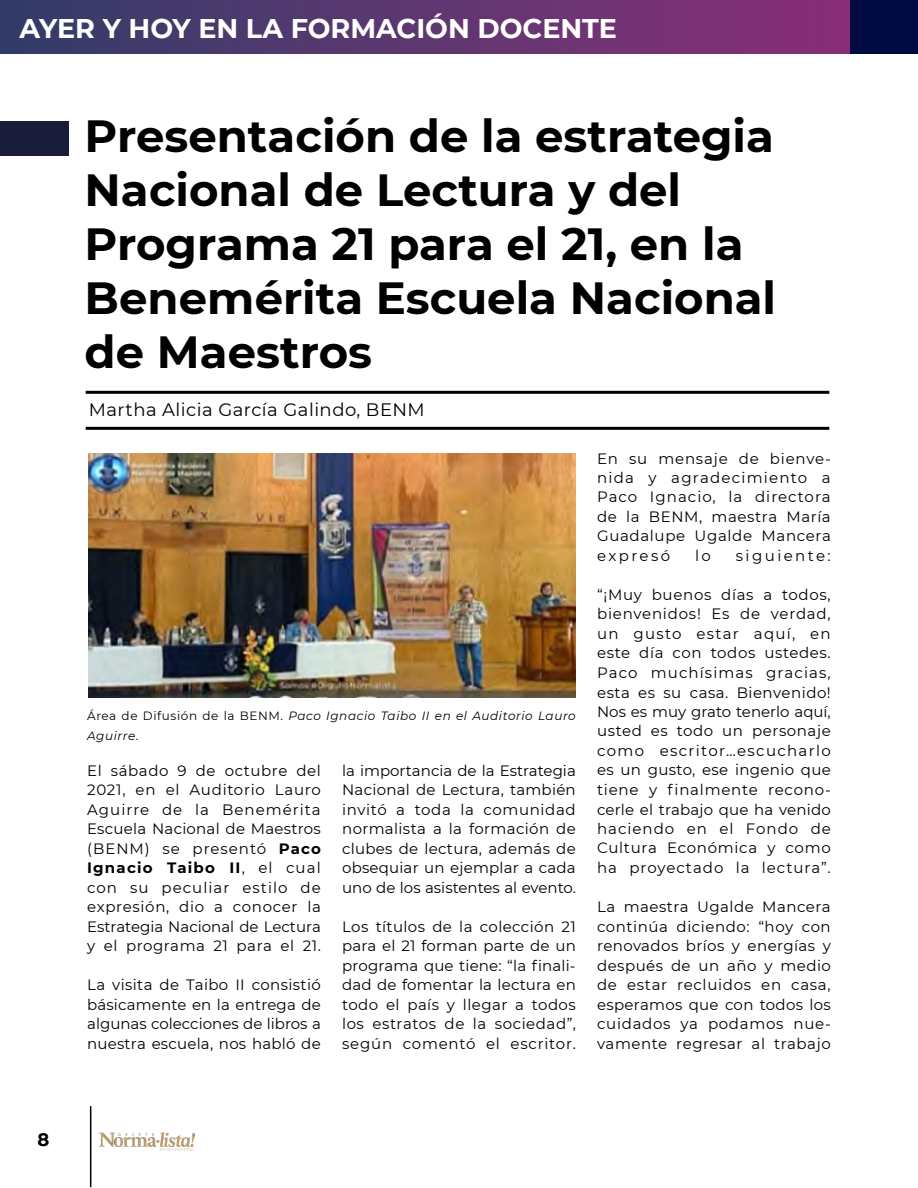
<style>
.page{position:relative;width:918px;height:1188px;background:#fff}
.page>*{position:absolute;margin:0;border:0;box-sizing:border-box;transform-origin:0 0}
.t1{font:700 45px/54px "Montserrat";color:#000}
.t2{font:700 27px "Montserrat";color:#fff}
.t3{font:18px "Montserrat";letter-spacing:.025em;color:#000}
.t4{font:700 18px "Montserrat";color:#000}
.t5{font:15px/19.5px "Montserrat";letter-spacing:.035em;color:#000;text-align:justify}
.t6{font:15px "Montserrat";letter-spacing:.16em;color:#000}
.t7{font:italic 12px/19.5px "Montserrat";letter-spacing:.05em;color:#000}
.s1{font-style:normal}
.s2{font-weight:700}
</style>
<div class="page">
<hr style="left:90px;top:1106px;width:1px;height:81px;background:#000">
<img style="left:100px;top:1132px;width:94px;height:18px">
<div style="left:0;top:0;width:917px;height:54px;background:linear-gradient(to right,#333d69,#902d79)"></div>
<div style="left:851px;top:0;width:67px;height:54px;background:#000a40"></div>
<div style="left:0;top:121px;width:69px;height:35px;background:#1a1d39"></div>
<div style="left:86px;top:391px;width:743px;height:3px;border:2px solid #000"></div>
<div style="left:86px;top:427px;width:743px;height:3px;border:2px solid #000"></div>
<img style="left:89px;top:454px;width:487px;height:244px">
<h2 class="t2" style="left:20px;top:9px;width:599px">AYER Y HOY EN LA FORMACIÓN DOCENTE</h2>
<h1 class="t1" style="left:85px;top:107px;width:693px">Presentación de la estrategia<br>Nacional de Lectura y del<br>Programa 21 para el 21, en la<br>Benemérita Escuela Nacional de Maestros</h1>
<p class="t3" style="left:89px;top:397px;width:337px">Martha Alicia García Galindo, BENM</p>
<p class="t4" style="left:38px;top:1127px;width:13px">8</p>
<p class="t7" style="left:87px;top:706px;width:490px"><span class="s1">Área de Difusión de la BENM.</span> Paco Ignacio Taibo II en el Auditorio Lauro<br>Aguirre.</p>
<p class="t5" style="left:87px;top:760px;width:235px">El sábado 9 de octubre del 2021, en el Auditorio Lauro Aguirre de la Benemérita Escuela Nacional de Maestros (BENM) se presentó <span class="s2">Paco Ignacio Taibo II</span>, el cual con su peculiar estilo de expresión, dio a conocer la Estrategia Nacional de Lectura y el programa 21 para el 21.</p>
<p class="t5" style="left:87px;top:974px;width:235px">La visita de Taibo II consistió básicamente en la entrega de algunas colecciones de libros a nuestra escuela, nos habló de</p>
<p class="t5" style="left:342px;top:760px;width:235px">la importancia de la Estrategia Nacional de Lectura, también invitó a toda la comunidad normalista a la formación de clubes de lectura, además de obsequiar un ejemplar a cada uno de los asistentes al evento.</p>
<p class="t5" style="left:342px;top:916px;width:235px">Los títulos de la colección 21 para el 21 forman parte de un programa que tiene: “la finali&shy;dad de fomentar la lectura en todo el país y llegar a todos los estratos de la sociedad”, según comentó el escritor.</p>
<p class="t5" style="left:597px;top:448px;width:235px">En su mensaje de bienve&shy;nida y agradecimiento a Paco Ignacio, la directora de la BENM, maestra María Guadalupe Ugalde Mancera expresó</p>
<p class="t5" style="left:695px;top:545px;width:17px">lo</p>
<p class="t6" style="left:736px;top:545px;width:96px">siguiente:</p>
<p class="t5" style="left:597px;top:584px;width:235px">“¡Muy buenos días a todos, bienvenidos! Es de verdad, un gusto estar aquí, en este día con todos ustedes.<br>Paco muchísimas gracias, esta es su casa. Bienvenido!<br>Nos es muy grato tenerlo aquí, usted es todo un personaje como escritor…escucharlo es un gusto, ese ingenio que tiene y finalmente recono&shy;cerle el trabajo que ha venido haciendo en el Fondo de Cultura Económica y como ha proyectado la lectura”.</p>
<p class="t5" style="left:597px;top:896px;width:235px">La maestra Ugalde Mancera continúa diciendo: “hoy con renovados bríos y energías y después de un año y medio de estar recluidos en casa, esperamos que con todos los cuidados ya podamos nue&shy;vamente regresar al trabajo</p>
</div>
